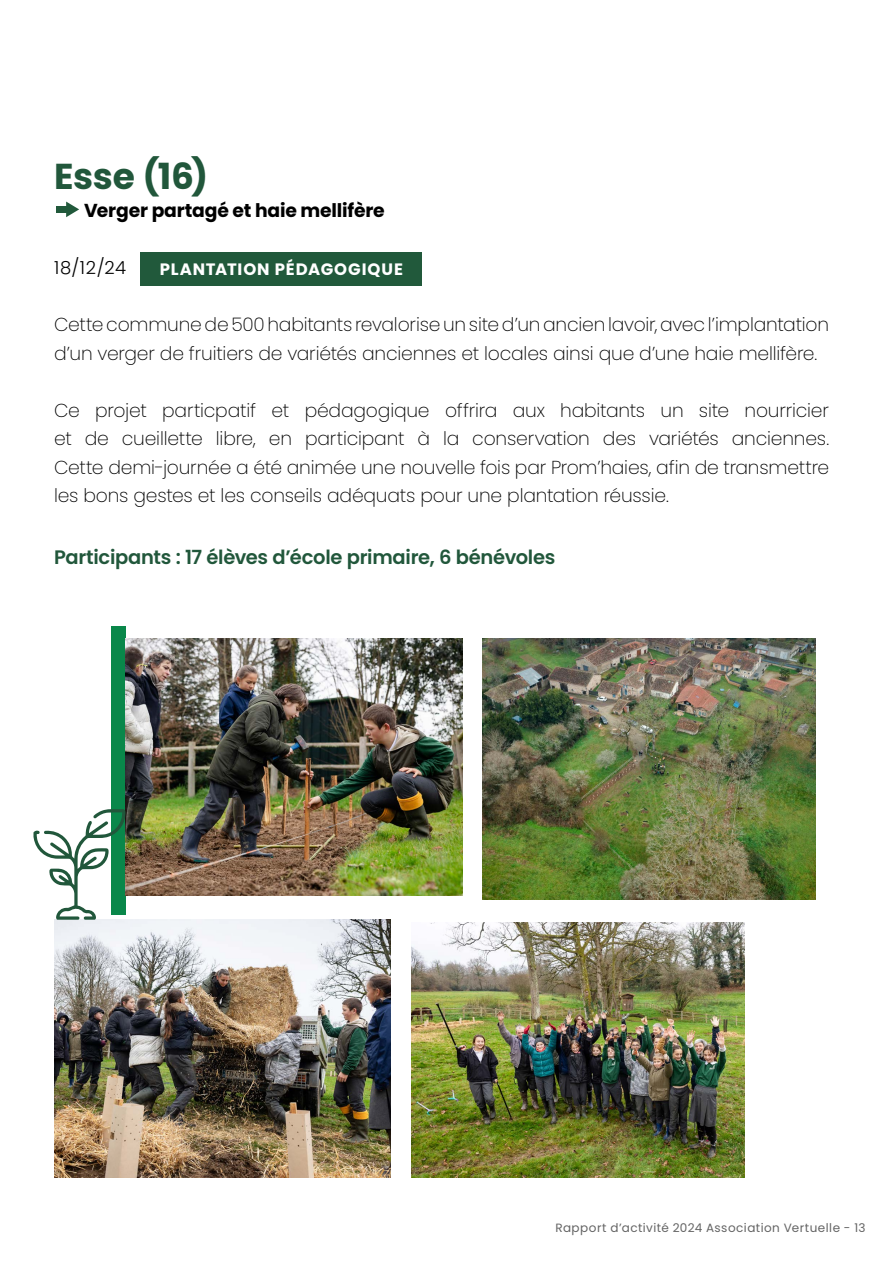
<style>
.page{position:relative;width:893px;height:1263px;background:#fff}
.page>*{position:absolute;margin:0;border:0;box-sizing:border-box;transform-origin:0 0}
.t1{font:700 36px "Poppins";letter-spacing:-.01em;color:#21573b}
.t2{font:600 19.5px "Poppins";letter-spacing:-.015em;color:#21573b}
.t3{font:200 18.75px/28.5px "Poppins";letter-spacing:-.01em;color:#000}
.t4{font:700 18.75px "Poppins";letter-spacing:-.01em;color:#000}
.t5{font:300 18px "Poppins";color:#000}
.t6{font:700 16.5px "Poppins";letter-spacing:.055em;color:#fff}
.t7{font:12px "Poppins";letter-spacing:.04em;color:#646464}
</style>
<div class="page">
<div style="left:111px;top:626px;width:14px;height:289px;background:#09874a"></div>
<img style="left:482px;top:638px;width:333px;height:261px">
<img style="left:411px;top:923px;width:333px;height:254px">
<img style="left:54px;top:920px;width:337px;height:257px">
<img style="left:125px;top:638px;width:337px;height:258px">
<svg style="left:33px;top:809px;width:93px;height:111px"></svg>
<div style="left:56px;top:206px;width:11px;height:7px;background:#21593b"></div>
<svg style="left:66px;top:202px;width:13px;height:15px"></svg>
<div style="left:140px;top:252px;width:282px;height:33px;background:#21593b"></div>
<h1 class="t1" style="left:54px;top:155px;width:156px">Esse (16)</h1>
<p class="t4" style="left:84px;top:200px;width:302px">Verger partagé et haie mellifère</p>
<p class="t5" style="left:54px;top:258px;width:74px">18/12/24</p>
<p class="t6" style="left:160px;top:259px;width:245px">PLANTATION PÉDAGOGIQUE</p>
<p class="t3" style="left:54px;top:311px;width:777px">Cette commune de 500 habitants revalorise un site d’un ancien lavoir, avec l’implantation d’un verger de fruitiers de variétés anciennes et locales ainsi que d’une haie mellifère.</p>
<p class="t3" style="left:54px;top:396px;width:777px;text-align:justify">Ce projet particpatif et pédagogique offrira aux habitants un site nourricier et de cueillette libre, en participant à la conservation des variétés anciennes.<br>Cette demi-journée a été animée une nouvelle fois par Prom’haies, afin de transmettre les bons gestes et les conseils adéquats pour une plantation réussie.</p>
<p class="t2" style="left:54px;top:546px;width:503px">Participants : 17 élèves d’école primaire, 6 bénévoles</p>
<p class="t7" style="left:555px;top:1220px;width:312px">Rapport d’activité 2024 Association Vertuelle - 13</p>
</div>
